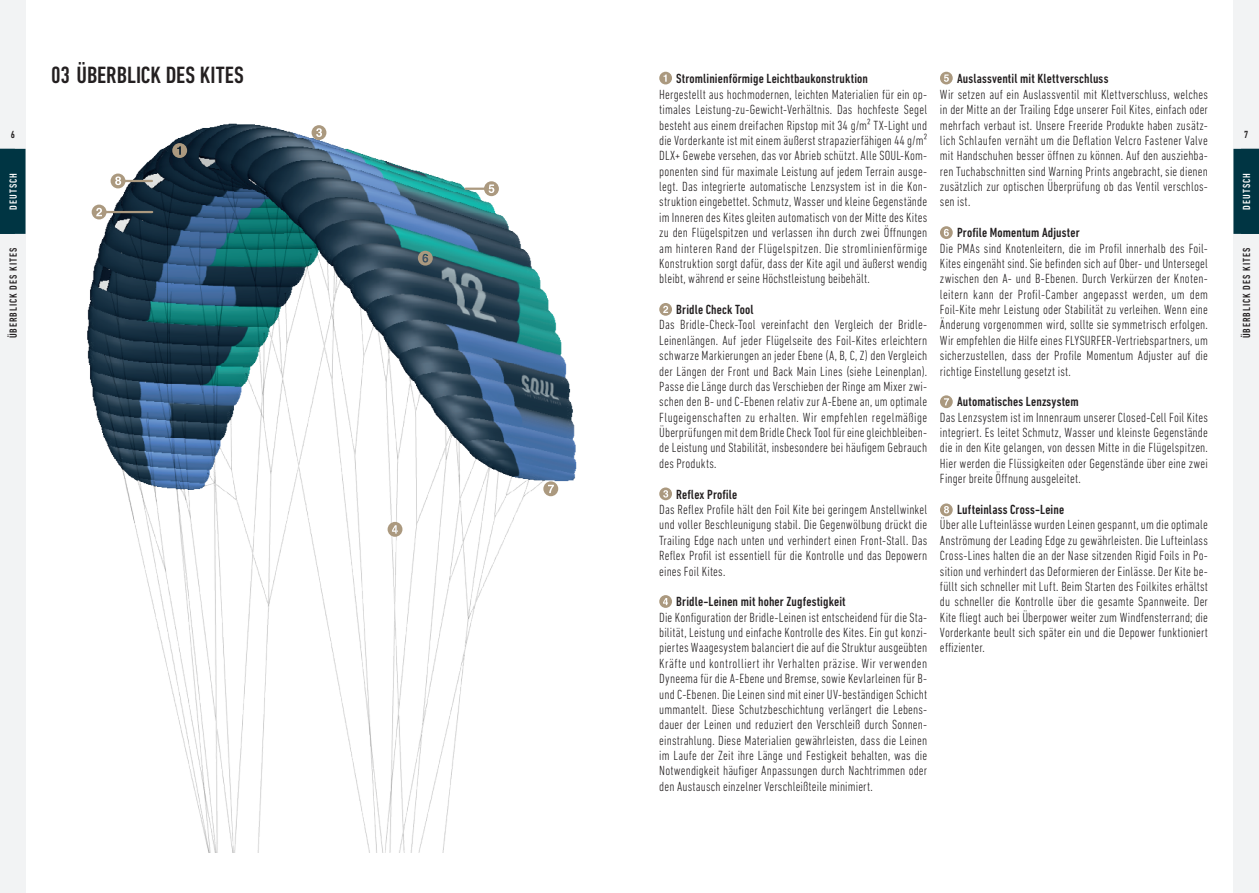
<style>
.page{position:relative;width:1259px;height:893px;background:#fff}
.page>*{position:absolute;margin:0;border:0;box-sizing:border-box;transform-origin:0 0}
.t1{font:500 condensed 24px "DIN Next LT Pro";color:#231f20}
.t2{font:300 condensed 13.5px/15.5px "DIN Next LT Pro";letter-spacing:.01em;color:#231f20;text-align:justify}
.t3{font:500 condensed 13.5px "DIN Next LT Pro";letter-spacing:.01em;color:#231f20}
.t4{font:500 condensed 10.5px "DIN Next LT Pro";letter-spacing:.095em;color:#231f20}
.t5{font:500 condensed 10.5px "DIN Next LT Pro";letter-spacing:.1em;color:#fff}
</style>
<div class="page">
<div style="left:0;top:0;width:26px;height:893px;background:#f2f3f4"></div>
<div style="left:1233px;top:0;width:26px;height:893px;background:#f2f3f4"></div>
<div style="left:1237px;top:153px;width:18px;height:77px;background:#003543"></div>
<div style="left:1233px;top:149px;width:26px;height:85px;border:8px solid #003543"></div>
<div style="left:4px;top:153px;width:18px;height:77px;background:#003543"></div>
<div style="left:0;top:149px;width:26px;height:85px;border:8px solid #003543"></div>
<svg style="left:659px;top:72px;width:13px;height:12px"></svg>
<svg style="left:659px;top:303px;width:13px;height:13px"></svg>
<svg style="left:659px;top:595px;width:13px;height:13px"></svg>
<svg style="left:659px;top:487px;width:13px;height:13px"></svg>
<svg style="left:940px;top:72px;width:12px;height:12px"></svg>
<svg style="left:940px;top:226px;width:12px;height:13px"></svg>
<svg style="left:940px;top:395px;width:12px;height:13px"></svg>
<svg style="left:940px;top:503px;width:12px;height:13px"></svg>
<img style="left:87px;top:123px;width:490px;height:729px">
<svg style="left:172px;top:143px;width:15px;height:15px"></svg>
<svg style="left:92px;top:205px;width:15px;height:14px"></svg>
<hr style="left:124px;top:180px;width:28px;height:2px;background:#ab997f">
<hr style="left:105px;top:211px;width:47px;height:2px;background:#ab997f">
<svg style="left:387px;top:522px;width:15px;height:15px"></svg>
<svg style="left:311px;top:125px;width:15px;height:15px"></svg>
<svg style="left:465px;top:181px;width:34px;height:15px"></svg>
<svg style="left:418px;top:251px;width:15px;height:15px"></svg>
<svg style="left:543px;top:481px;width:15px;height:15px"></svg>
<svg style="left:111px;top:174px;width:14px;height:14px"></svg>
<h1 class="t1" style="left:51px;top:62px;width:194px">03 ÜBERBLICK DES KITES</h1>
<p class="t3" style="left:957px;top:71px;width:153px">Auslassventil mit Klettverschluss</p>
<p class="t2" style="left:940px;top:86px;width:269px">Wir setzen auf ein Auslassventil mit Klettverschluss, welches in der Mitte an der Trailing Edge unserer Foil Kites, einfach oder mehrfach verbaut ist. Unsere Freeride Produkte haben zusätz&shy;lich Schlaufen vernäht um die Deflation Velcro Fastener Valve mit Handschuhen besser öffnen zu können. Auf den ausziehba&shy;ren Tuchabschnitten sind Warning Prints angebracht, sie dienen zusätzlich zur optischen Überprüfung ob das Ventil verschlos&shy;sen ist.</p>
<p class="t3" style="left:957px;top:225px;width:124px">Profile Momentum Adjuster</p>
<p class="t2" style="left:940px;top:240px;width:269px">Die PMAs sind Knotenleitern, die im Profil innerhalb des Foil-Kites eingenäht sind. Sie befinden sich auf Ober- und Untersegel zwischen den A- und B-Ebenen. Durch Verkürzen der Knoten&shy;leitern kann der Profil-Camber angepasst werden, um dem Foil-Kite mehr Leistung oder Stabilität zu verleihen. Wenn eine Änderung vorgenommen wird, sollte sie symmetrisch erfolgen.<br>Wir empfehlen die Hilfe eines FLYSURFER-Vertriebspartners, um sicherzustellen, dass der Profile Momentum Adjuster auf die richtige Einstellung gesetzt ist.</p>
<p class="t3" style="left:957px;top:394px;width:123px">Automatisches Lenzsystem</p>
<p class="t2" style="left:940px;top:409px;width:269px">Das Lenzsystem ist im Innenraum unserer Closed-Cell Foil Kites integriert. Es leitet Schmutz, Wasser und kleinste Gegenstände die in den Kite gelangen, von dessen Mitte in die Flügelspitzen.<br>Hier werden die Flüssigkeiten oder Gegenstände über eine zwei Finger breite Öffnung ausgeleitet.</p>
<p class="t3" style="left:957px;top:502px;width:109px">Lufteinlass Cross-Leine</p>
<p class="t2" style="left:940px;top:517px;width:269px">Über alle Lufteinlässe wurden Leinen gespannt, um die optimale Anströmung der Leading Edge zu gewährleisten. Die Lufteinlass Cross-Lines halten die an der Nase sitzenden Rigid Foils in Po&shy;sition und verhindert das Deformieren der Einlässe. Der Kite be&shy;füllt sich schneller mit Luft. Beim Starten des Foilkites erhältst du schneller die Kontrolle über die gesamte Spannweite. Der Kite fliegt auch bei Überpower weiter zum Windfensterrand; die Vorderkante beult sich später ein und die Depower funktioniert effizienter.</p>
<p class="t3" style="left:676px;top:71px;width:193px">Stromlinienförmige Leichtbaukonstruktion</p>
<p class="t2" style="left:659px;top:86px;width:269px">Hergestellt aus hochmodernen, leichten Materialien für ein op&shy;timales Leistung-zu-Gewicht-Verhältnis. Das hochfeste Segel besteht aus einem dreifachen Ripstop mit 34 g/m² TX-Light und die Vorderkante ist mit einem äußerst strapazierfähigen 44 g/m²<br>DLX+ Gewebe versehen, das vor Abrieb schützt. Alle SOUL-Kom&shy;ponenten sind für maximale Leistung auf jedem Terrain ausge&shy;legt. Das integrierte automatische Lenzsystem ist in die Kon&shy;struktion eingebettet. Schmutz, Wasser und kleine Gegenstände im Inneren des Kites gleiten automatisch von der Mitte des Kites zu den Flügelspitzen und verlassen ihn durch zwei Öffnungen am hinteren Rand der Flügelspitzen. Die stromlinienförmige Konstruktion sorgt dafür, dass der Kite agil und äußerst wendig bleibt, während er seine Höchstleistung beibehält.</p>
<p class="t3" style="left:676px;top:302px;width:79px">Bridle Check Tool</p>
<p class="t2" style="left:659px;top:317px;width:269px">Das Bridle-Check-Tool vereinfacht den Vergleich der Bridle-Leinenlängen. Auf jeder Flügelseite des Foil-Kites erleichtern schwarze Markierungen an jeder Ebene (A, B, C, Z) den Vergleich der Längen der Front und Back Main Lines (siehe Leinenplan).<br>Passe die Länge durch das Verschieben der Ringe am Mixer zwi&shy;schen den B- und C-Ebenen relativ zur A-Ebene an, um optimale Flugeigenschaften zu erhalten. Wir empfehlen regelmäßige Überprüfungen mit dem Bridle Check Tool für eine gleichbleiben&shy;de Leistung und Stabilität, insbesondere bei häufigem Gebrauch des Produkts.</p>
<p class="t3" style="left:676px;top:486px;width:63px">Reflex Profile</p>
<p class="t2" style="left:659px;top:502px;width:269px">Das Reflex Profile hält den Foil Kite bei geringem Anstellwinkel und voller Beschleunigung stabil. Die Gegenwölbung drückt die Trailing Edge nach unten und verhindert einen Front-Stall. Das Reflex Profil ist essentiell für die Kontrolle und das Depowern eines Foil Kites.</p>
<p class="t3" style="left:676px;top:594px;width:171px">Bridle-Leinen mit hoher Zugfestigkeit</p>
<p class="t2" style="left:659px;top:609px;width:269px">Die Konfiguration der Bridle-Leinen ist entscheidend für die Sta&shy;bilität, Leistung und einfache Kontrolle des Kites. Ein gut konzi&shy;piertes Waagesystem balanciert die auf die Struktur ausgeübten Kräfte und kontrolliert ihr Verhalten präzise. Wir verwenden Dyneema für die A-Ebene und Bremse, sowie Kevlarleinen für B&shy;und C-Ebenen. Die Leinen sind mit einer UV-beständigen Schicht ummantelt. Diese Schutzbeschichtung verlängert die Lebens&shy;dauer der Leinen und reduziert den Verschleiß durch Sonnen&shy;einstrahlung. Diese Materialien gewährleisten, dass die Leinen im Laufe der Zeit ihre Länge und Festigkeit behalten, was die Notwendigkeit häufiger Anpassungen durch Nachtrimmen oder den Austausch einzelner Verschleißteile minimiert.</p>
<p class="t4" style="left:11px;top:128px;width:6px">6</p>
<p class="t4" style="left:1244px;top:128px;width:6px">7</p>
<p class="t5" style="left:7px;top:210px;width:38px;rotate:-90deg">DEUTSCH</p>
<p class="t5" style="left:1240px;top:210px;width:38px;rotate:-90deg">DEUTSCH</p>
<p class="t4" style="left:7px;top:338px;width:91px;rotate:-90deg">Überblick des Kites</p>
<p class="t4" style="left:1240px;top:338px;width:91px;rotate:-90deg">Überblick des Kites</p>
</div>
